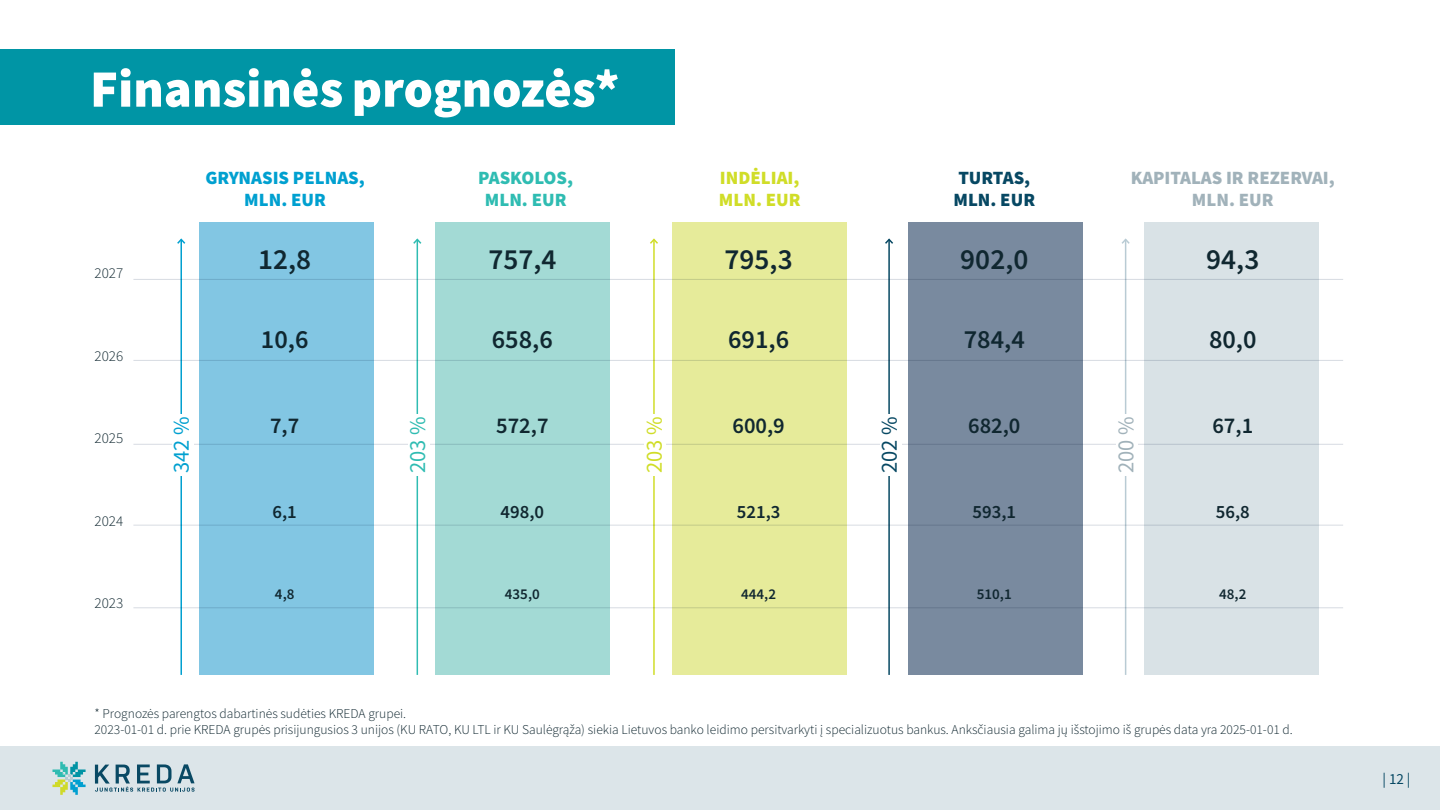
<style>
.page{position:relative;width:1440px;height:810px;background:#fff}
.page>*{position:absolute;margin:0;border:0;box-sizing:border-box;transform-origin:0 0}
.t1{font:52.5px "Source Sans Variable";color:#fff}
.t2{font:29.25px "Source Sans Variable";color:#102730}
.t3{font:26.25px "Source Sans Variable";color:#102730}
.t4{font:22.5px "Source Sans Variable";color:#102730}
.t5{font:22.5px "Source Sans Variable";color:#00a0d0}
.t6{font:22.5px "Source Sans Variable";color:#2fbcb2}
.t7{font:22.5px "Source Sans Variable";color:#d0dd28}
.t8{font:22.5px "Source Sans Variable";color:#074863}
.t9{font:22.5px "Source Sans Variable";color:#a1b2ba}
.t10{font:18.75px/21.8px "Source Sans Variable";color:#a1b2ba;text-align:center}
.t11{font:18.75px/21.8px "Source Sans Variable";color:#00a0d0;text-align:center}
.t12{font:18.75px "Source Sans Variable";color:#102730}
.t13{font:18.75px/21.8px "Source Sans Variable";color:#2fbcb2;text-align:center}
.t14{font:18.75px/21.8px "Source Sans Variable";color:#d0dd28}
.t15{font:18.75px/21.8px "Source Sans Variable";color:#074863}
.t16{font:15px "Source Sans Variable";color:#102730}
.t17{font:15px "Source Sans Variable";color:#074863}
.t18{font:13.5px/15.8px "Source Sans Variable";color:#102730}
</style>
<div class="page">
<div style="left:0;top:747px;width:1440px;height:63px;background:#dce5e9"></div>
<svg style="left:53px;top:762px;width:33px;height:33px"></svg>
<svg style="left:95px;top:764px;width:100px;height:28px"></svg>
<div style="left:0;top:49px;width:675px;height:75px;background:#0095a5"></div>
<hr style="left:180px;top:240px;width:2px;height:435px;background:#00a0d0">
<svg style="left:177px;top:238px;width:9px;height:7px"></svg>
<hr style="left:417px;top:240px;width:1px;height:435px;background:#2fbcb2">
<svg style="left:413px;top:238px;width:9px;height:7px"></svg>
<hr style="left:653px;top:240px;width:2px;height:435px;background:#d0dd28">
<svg style="left:650px;top:238px;width:8px;height:7px"></svg>
<hr style="left:888px;top:240px;width:2px;height:435px;background:#074863">
<svg style="left:885px;top:238px;width:8px;height:7px"></svg>
<hr style="left:1125px;top:240px;width:1px;height:435px;background:#b9cbd4">
<svg style="left:1121px;top:238px;width:9px;height:7px"></svg>
<div style="left:199px;top:223px;width:175px;height:452px;background:#82c6e3"></div>
<div style="left:435px;top:223px;width:175px;height:452px;background:#a3dad5"></div>
<div style="left:672px;top:223px;width:174px;height:452px;background:#e6eb9a"></div>
<div style="left:908px;top:223px;width:175px;height:452px;background:#798a9f"></div>
<div style="left:1144px;top:223px;width:175px;height:452px;background:#d9e2e6"></div>
<hr style="left:133px;top:607px;width:1210px;height:1px;background:#9aa5b6">
<hr style="left:133px;top:525px;width:1210px;height:1px;background:#9aa5b6">
<hr style="left:133px;top:444px;width:1210px;height:1px;background:#9aa5b6">
<hr style="left:133px;top:360px;width:1210px;height:1px;background:#9aa5b6">
<hr style="left:133px;top:279px;width:1210px;height:1px;background:#9aa5b6">
<div style="left:172px;top:414px;width:21px;height:62px;background:#fff"></div>
<div style="left:408px;top:414px;width:21px;height:62px;background:#fff"></div>
<div style="left:645px;top:414px;width:21px;height:62px;background:#fff"></div>
<div style="left:880px;top:414px;width:21px;height:62px;background:#fff"></div>
<div style="left:1116px;top:414px;width:22px;height:62px;background:#fff"></div>
<h1 class="t1" style="left:90px;top:58px;width:531px">Finansinės prognozės*</h1>
<p class="t16" style="left:94px;top:264px;width:30px">2027</p>
<p class="t16" style="left:94px;top:347px;width:30px">2026</p>
<p class="t16" style="left:94px;top:429px;width:30px">2025</p>
<p class="t16" style="left:94px;top:512px;width:30px">2024</p>
<p class="t16" style="left:94px;top:594px;width:30px">2023</p>
<h3 class="t11" style="left:205px;top:167px;width:161px">GRYNASIS PELNAS,<br>MLN. EUR</h3>
<h3 class="t13" style="left:478px;top:167px;width:96px">PASKOLOS,<br>MLN. EUR</h3>
<h3 class="t14" style="left:719px;top:167px;width:83px">INDĖLIAI,<br>MLN. EUR</h3>
<h3 class="t15" style="left:953px;top:167px;width:83px">TURTAS,<br>MLN. EUR</h3>
<h3 class="t10" style="left:1131px;top:167px;width:206px">KAPITALAS IR REZERVAI,<br>MLN. EUR</h3>
<h2 class="t2" style="left:258px;top:241px;width:55px">12,8</h2>
<h2 class="t2" style="left:488px;top:241px;width:70px">757,4</h2>
<h2 class="t2" style="left:725px;top:241px;width:70px">795,3</h2>
<h2 class="t2" style="left:960px;top:241px;width:70px">902,0</h2>
<h2 class="t2" style="left:1206px;top:241px;width:55px">94,3</h2>
<h3 class="t3" style="left:261px;top:323px;width:49px">10,6</h3>
<h3 class="t3" style="left:492px;top:323px;width:63px">658,6</h3>
<h3 class="t3" style="left:728px;top:323px;width:63px">691,6</h3>
<h3 class="t3" style="left:964px;top:323px;width:63px">784,4</h3>
<h3 class="t3" style="left:1209px;top:323px;width:49px">80,0</h3>
<h3 class="t5" style="left:168px;top:473px;width:58px;rotate:-90deg">342 %</h3>
<h3 class="t6" style="left:404px;top:473px;width:58px;rotate:-90deg">203 %</h3>
<h3 class="t7" style="left:641px;top:473px;width:58px;rotate:-90deg">203 %</h3>
<h3 class="t8" style="left:876px;top:473px;width:58px;rotate:-90deg">202 %</h3>
<h3 class="t9" style="left:1112px;top:473px;width:58px;rotate:-90deg">200 %</h3>
<h3 class="t4" style="left:496px;top:412px;width:54px">572,7</h3>
<h3 class="t4" style="left:732px;top:412px;width:54px">600,9</h3>
<h3 class="t4" style="left:968px;top:412px;width:54px">682,0</h3>
<h3 class="t4" style="left:270px;top:412px;width:31px">7,7</h3>
<h3 class="t4" style="left:1212px;top:412px;width:42px">67,1</h3>
<h3 class="t12" style="left:273px;top:501px;width:26px">6,1</h3>
<h3 class="t12" style="left:501px;top:501px;width:45px">498,0</h3>
<h3 class="t12" style="left:737px;top:501px;width:45px">521,3</h3>
<h3 class="t12" style="left:973px;top:501px;width:45px">593,1</h3>
<h3 class="t12" style="left:1216px;top:501px;width:36px">56,8</h3>
<p class="t16" style="left:275px;top:585px;width:21px">4,8</p>
<p class="t16" style="left:505px;top:585px;width:36px">435,0</p>
<p class="t16" style="left:741px;top:585px;width:36px">444,2</p>
<p class="t16" style="left:977px;top:585px;width:36px">510,1</p>
<p class="t16" style="left:1219px;top:585px;width:29px">48,2</p>
<p class="t18" style="left:94px;top:706px;width:1200px">* Prognozės parengtos dabartinės sudėties KREDA grupei.<br>2023-01-01 d. prie KREDA grupės prisijungusios 3 unijos (KU RATO, KU LTL ir KU Saulėgrąža) siekia Lietuvos banko leidimo persitvarkyti į specializuotus bankus. Anksčiausia galima jų išstojimo iš grupės data yra 2025-01-01 d.</p>
<p class="t17" style="left:1382px;top:770px;width:30px">| 12 |</p>
</div>
